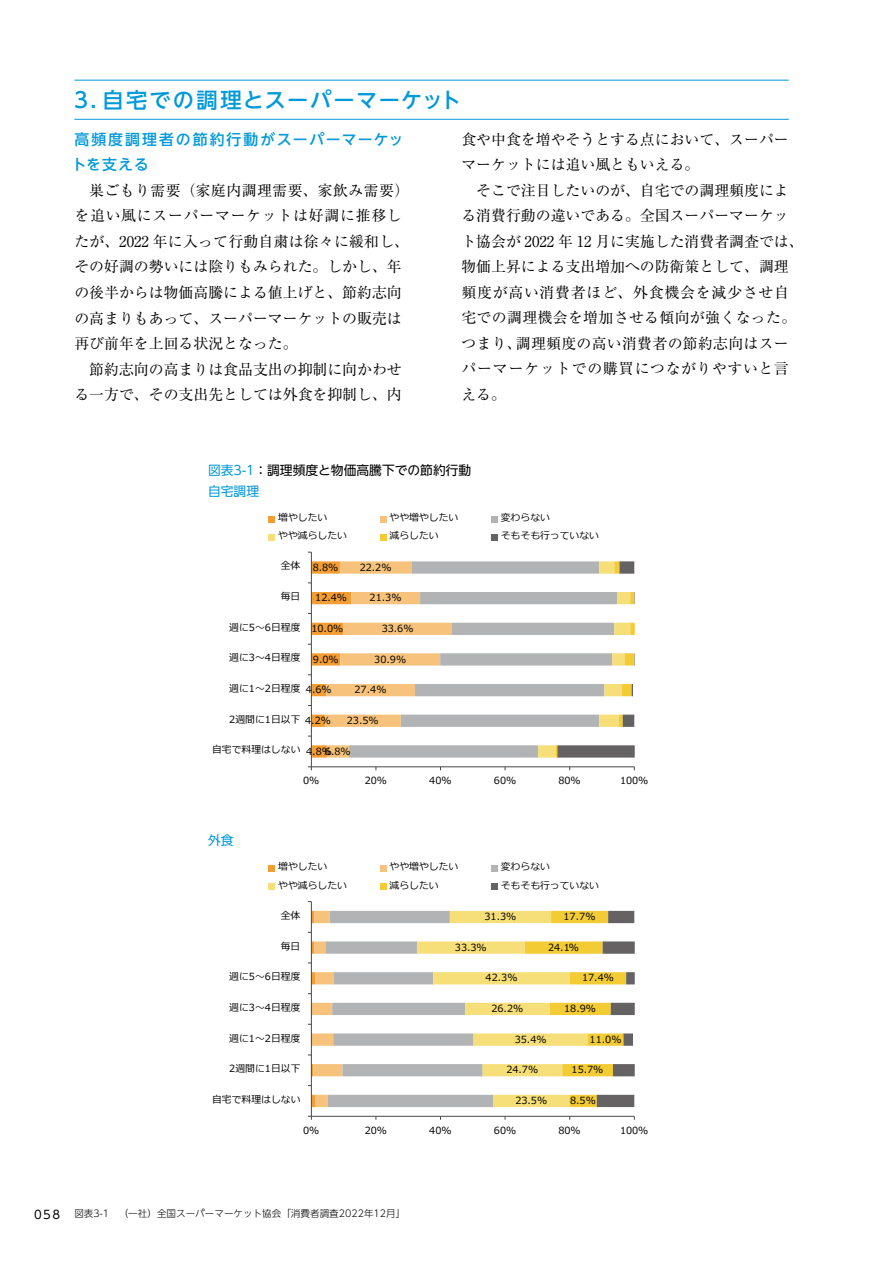
<style>
.page{position:relative;width:893px;height:1263px;background:#fff}
.page>*{position:absolute;margin:0;border:0;box-sizing:border-box;transform-origin:0 0}
.t1{font:500 21.3px "UD Shin Go NT Pr 6 N";letter-spacing:.06em;color:#0099d9}
.t2{font:14.85px/25.5px "Ryumin Pr 6 N";color:#000}
.t3{font:14.85px/25.5px "Ryumin Pr 6 N";letter-spacing:.02em;color:#000}
.t4{font:500 14.85px/25.5px "UD Shin Go NT Pr 6 N";letter-spacing:.115em;color:#0099d9}
.t5{font:12.75px/21.3px "UD Shin Go NT Pr 6 N";color:#000}
.t6{font:12.75px "UD Shin Go NT Pr 6 N";color:#0099d9}
.t7{font:9.9px "Meiryo";letter-spacing:.005em;color:#000}
.t8{font:300 9.6px "UD Shin Go NT Pr 6 N";color:#000}
.s1{color:#0099d9}
.s2{font-weight:400;font-size:11.7px}
</style>
<div class="page">
<hr style="left:74px;top:80px;width:715px;height:1px;background:#0099d9">
<hr style="left:74px;top:119px;width:715px;height:1px;background:#0099d9">
<hr style="left:311px;top:1116px;width:323px;height:1px;background:#4a4747">
<hr style="left:311px;top:902px;width:1px;height:214px;background:#4a4747">
<svg style="left:308px;top:911px;width:327px;height:196px"></svg>
<div style="left:269px;top:865px;width:6px;height:7px;background:#f49d33"></div>
<div style="left:380px;top:865px;width:6px;height:7px;background:#f7c37c"></div>
<div style="left:491px;top:865px;width:7px;height:7px;background:#b2b3b4"></div>
<div style="left:269px;top:883px;width:6px;height:7px;background:#f6de79"></div>
<div style="left:380px;top:883px;width:6px;height:7px;background:#f3cb34"></div>
<div style="left:491px;top:883px;width:7px;height:7px;background:#646262"></div>
<svg style="left:452px;top:561px;width:86px;height:196px"></svg>
<svg style="left:538px;top:561px;width:97px;height:196px"></svg>
<hr style="left:311px;top:766px;width:323px;height:1px;background:#4a4747">
<hr style="left:311px;top:552px;width:1px;height:215px;background:#4a4747">
<svg style="left:308px;top:561px;width:144px;height:196px"></svg>
<svg style="left:308px;top:766px;width:4px;height:4px"></svg>
<svg style="left:269px;top:516px;width:6px;height:6px"></svg>
<svg style="left:380px;top:516px;width:6px;height:6px"></svg>
<div style="left:491px;top:516px;width:7px;height:6px;background:#b2b3b4"></div>
<svg style="left:269px;top:534px;width:6px;height:6px"></svg>
<svg style="left:380px;top:534px;width:6px;height:6px"></svg>
<div style="left:491px;top:534px;width:7px;height:6px;background:#646262"></div>
<h1 class="t1" style="left:70px;top:82px;width:392px">３．自宅での調理とスーパーマーケット</h1>
<h2 class="t4" style="left:72px;top:126px;width:333px">高頻度調理者の節約行動がスーパーマーケットを支える</h2>
<h2 class="t2" style="left:74px;top:177px;width:336px;text-indent:15px">巣ごもり需要（家庭内調理需要、家飲み需要）を追い風にスーパーマーケットは好調に推移したが、2022 年に入って行動自粛は徐々に緩和し、その好調の勢いには陰りもみられた。しかし、年の後半からは物価高騰による値上げと、節約志向の高まりもあって、スーパーマーケットの販売は再び前年を上回る状況となった。</h2>
<h2 class="t2" style="left:74px;top:355px;width:329px;text-align:right">節約志向の高まりは食品支出の抑制に向かわせる一方で、その支出先としては外食を抑制し、内</h2>
<h2 class="t2" style="left:461px;top:126px;width:329px">食や中食を増やそうとする点において、スーパーマーケットには追い風ともいえる。</h2>
<h2 class="t3" style="left:461px;top:177px;width:344px;text-indent:15px">そこで注目したいのが、自宅での調理頻度による消費行動の違いである。全国スーパーマーケット協会が 2022 年 12 月に実施した消費者調査では、物価上昇による支出増加への防衛策として、調理頻度が高い消費者ほど、外食機会を減少させ自宅での調理機会を増加させる傾向が強くなった。つまり、調理頻度の高い消費者の節約志向はスーパーマーケットでの購買につながりやすいと言える。</h2>
<p class="t5" style="left:208px;top:459px;width:265px"><span class="s1">図表3-1</span>：調理頻度と物価高騰下での節約行動<span class="s1">自宅調理</span></p>
<p class="t7" style="left:278px;top:510px;width:51px">増やしたい</p>
<p class="t7" style="left:389px;top:510px;width:70px">やや増やしたい</p>
<p class="t7" style="left:501px;top:510px;width:51px">変わらない</p>
<p class="t7" style="left:278px;top:529px;width:70px">やや減らしたい</p>
<p class="t7" style="left:389px;top:529px;width:51px">減らしたい</p>
<p class="t7" style="left:501px;top:529px;width:100px">そもそも行っていない</p>
<p class="t7" style="left:281px;top:559px;width:21px">全体</p>
<p class="t7" style="left:281px;top:589px;width:21px">毎日</p>
<p class="t7" style="left:229px;top:620px;width:73px">週に5～6日程度</p>
<p class="t7" style="left:229px;top:651px;width:73px">週に3～4日程度</p>
<p class="t7" style="left:229px;top:681px;width:73px">週に1～2日程度</p>
<p class="t7" style="left:229px;top:712px;width:73px">2週間に1日以下</p>
<p class="t7" style="left:212px;top:743px;width:90px">自宅で料理はしない</p>
<p class="t7" style="left:313px;top:560px;width:27px">8.8%</p>
<p class="t7" style="left:315px;top:591px;width:33px">12.4%</p>
<p class="t7" style="left:311px;top:621px;width:33px">10.0%</p>
<p class="t7" style="left:313px;top:652px;width:27px">9.0%</p>
<p class="t7" style="left:306px;top:683px;width:27px">4.6%</p>
<p class="t7" style="left:305px;top:713px;width:27px">4.2%</p>
<p class="t7" style="left:306px;top:744px;width:27px">4.8%</p>
<p class="t7" style="left:360px;top:560px;width:33px">22.2%</p>
<p class="t7" style="left:370px;top:591px;width:33px">21.3%</p>
<p class="t7" style="left:382px;top:621px;width:33px">33.6%</p>
<p class="t7" style="left:374px;top:652px;width:33px">30.9%</p>
<p class="t7" style="left:355px;top:683px;width:33px">27.4%</p>
<p class="t7" style="left:347px;top:713px;width:33px">23.5%</p>
<p class="t7" style="left:325px;top:744px;width:27px">6.8%</p>
<p class="t6" style="left:208px;top:830px;width:27px">外食</p>
<p class="t7" style="left:303px;top:774px;width:18px">0%</p>
<p class="t7" style="left:365px;top:774px;width:24px">20%</p>
<p class="t7" style="left:429px;top:774px;width:24px">40%</p>
<p class="t7" style="left:494px;top:774px;width:24px">60%</p>
<p class="t7" style="left:558px;top:774px;width:24px">80%</p>
<p class="t7" style="left:620px;top:774px;width:30px">100%</p>
<p class="t7" style="left:278px;top:860px;width:51px">増やしたい</p>
<p class="t7" style="left:389px;top:860px;width:70px">やや増やしたい</p>
<p class="t7" style="left:501px;top:860px;width:51px">変わらない</p>
<p class="t7" style="left:278px;top:878px;width:70px">やや減らしたい</p>
<p class="t7" style="left:389px;top:878px;width:51px">減らしたい</p>
<p class="t7" style="left:501px;top:878px;width:100px">そもそも行っていない</p>
<p class="t7" style="left:281px;top:908px;width:21px">全体</p>
<p class="t7" style="left:281px;top:939px;width:21px">毎日</p>
<p class="t7" style="left:229px;top:970px;width:73px">週に5～6日程度</p>
<p class="t7" style="left:229px;top:1000px;width:73px">週に3～4日程度</p>
<p class="t7" style="left:229px;top:1031px;width:73px">週に1～2日程度</p>
<p class="t7" style="left:229px;top:1061px;width:73px">2週間に1日以下</p>
<p class="t7" style="left:212px;top:1092px;width:90px">自宅で料理はしない</p>
<p class="t7" style="left:484px;top:909px;width:33px">31.3%</p>
<p class="t7" style="left:455px;top:940px;width:33px">33.3%</p>
<p class="t7" style="left:485px;top:971px;width:33px">42.3%</p>
<p class="t7" style="left:491px;top:1001px;width:33px">26.2%</p>
<p class="t7" style="left:515px;top:1032px;width:33px">35.4%</p>
<p class="t7" style="left:506px;top:1063px;width:33px">24.7%</p>
<p class="t7" style="left:515px;top:1093px;width:33px">23.5%</p>
<p class="t7" style="left:564px;top:909px;width:33px">17.7%</p>
<p class="t7" style="left:548px;top:940px;width:32px">24.1%</p>
<p class="t7" style="left:582px;top:971px;width:33px">17.4%</p>
<p class="t7" style="left:564px;top:1001px;width:33px">18.9%</p>
<p class="t7" style="left:590px;top:1032px;width:33px">11.0%</p>
<p class="t7" style="left:572px;top:1063px;width:33px">15.7%</p>
<p class="t7" style="left:570px;top:1093px;width:27px">8.5%</p>
<p class="t7" style="left:303px;top:1123px;width:18px">0%</p>
<p class="t7" style="left:365px;top:1123px;width:24px">20%</p>
<p class="t7" style="left:429px;top:1123px;width:24px">40%</p>
<p class="t7" style="left:494px;top:1123px;width:24px">60%</p>
<p class="t7" style="left:558px;top:1123px;width:24px">80%</p>
<p class="t7" style="left:620px;top:1123px;width:30px">100%</p>
<p class="t8" style="left:34px;top:1206px;width:373px"><span class="s2">058</span> 図表3-1　（一社）全国スーパーマーケット協会「消費者調査2022年12月」</p>
</div>
